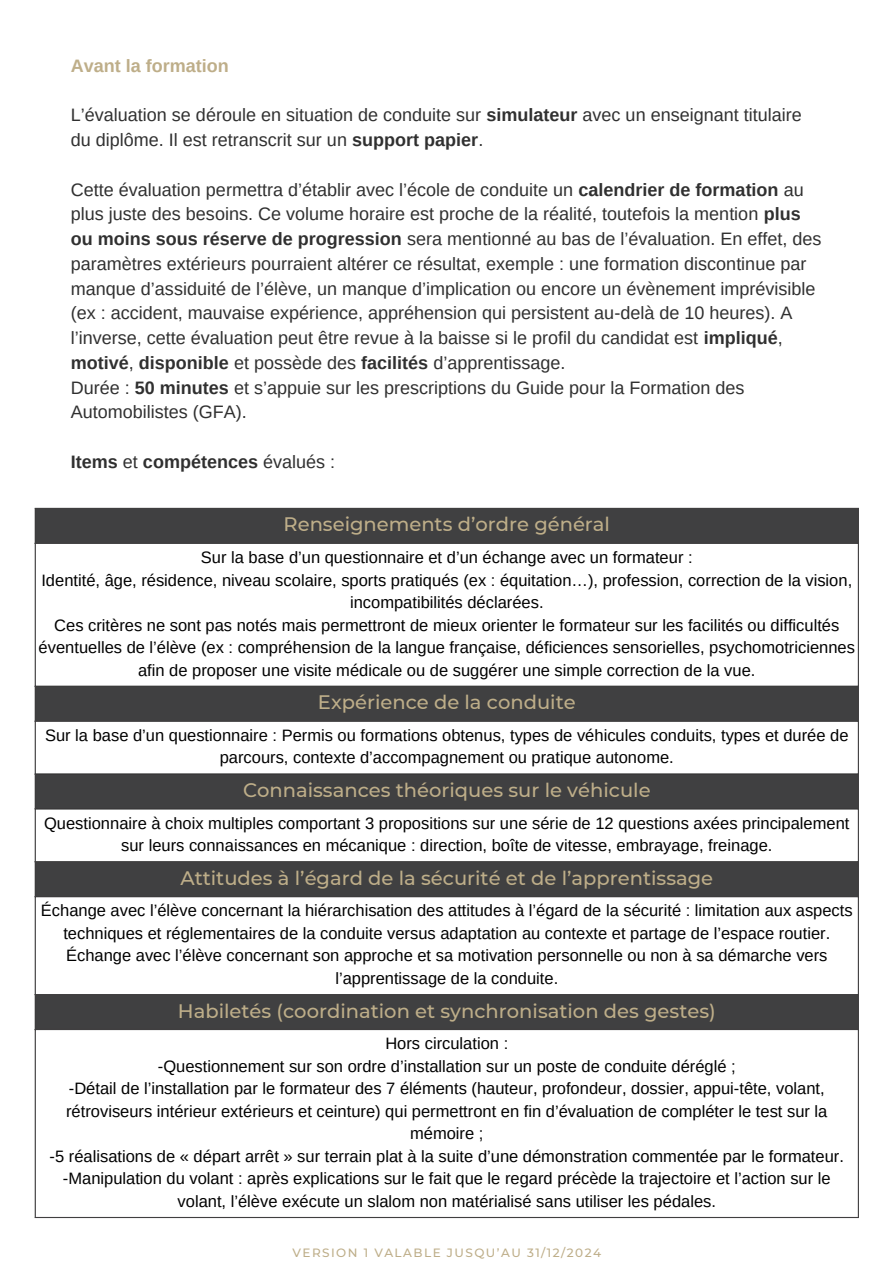
<style>
.page{position:relative;width:894px;height:1264px;background:#fff}
.page>*{position:absolute;margin:0;border:0;box-sizing:border-box;transform-origin:0 0}
.t1{font:500 19.5px "Montserrat";color:#beae89}
.t2{font:18px/24.8px "Arimo";color:#303030}
.t3{font:700 18px "Arimo";color:#303030}
.t4{font:700 18px "Arimo";color:#beae89}
.t5{font:16.5px/22.5px "Arimo";color:#000;text-align:center}
.t6{font:500 12px "Montserrat";letter-spacing:.12em;color:#beae89}
.s1{font-weight:700}
.s2{font-weight:400}
</style>
<div class="page">
<svg style="left:36px;top:509px;width:821px;height:519px"></svg>
<hr style="left:35px;top:509px;width:1px;height:707px;background:#403f40">
<hr style="left:857px;top:509px;width:1px;height:707px;background:#403f40">
<hr style="left:35px;top:508px;width:823px;height:1px;background:#403f40">
<hr style="left:35px;top:542px;width:823px;height:2px;background:#403f40">
<hr style="left:35px;top:685px;width:823px;height:1px;background:#403f40">
<hr style="left:35px;top:720px;width:823px;height:1px;background:#403f40">
<hr style="left:35px;top:773px;width:823px;height:1px;background:#403f40">
<hr style="left:35px;top:808px;width:823px;height:1px;background:#403f40">
<hr style="left:35px;top:861px;width:823px;height:1px;background:#403f40">
<hr style="left:35px;top:896px;width:823px;height:1px;background:#403f40">
<hr style="left:35px;top:994px;width:823px;height:1px;background:#403f40">
<hr style="left:35px;top:1028px;width:823px;height:2px;background:#403f40">
<hr style="left:35px;top:1216px;width:823px;height:1px;background:#403f40">
<h1 class="t4" style="left:71px;top:55px;width:159px">Avant la formation</h1>
<h2 class="t2" style="left:71px;top:103px;width:732px">L’évaluation se déroule en situation de conduite sur <span class="s1">simulateur</span> avec un enseignant titulaire du diplôme. Il est retranscrit sur un <span class="s1">support papier</span>.</h2>
<h2 class="t2" style="left:71px;top:177px;width:752px">Cette évaluation permettra d’établir avec l’école de conduite un <span class="s1">calendrier de formation</span> au plus juste des besoins. Ce volume horaire est proche de la réalité, toutefois la mention <span class="s1">plus ou moins sous réserve de progression</span> sera mentionné au bas de l’évaluation. En effet, des paramètres extérieurs pourraient altérer ce résultat, exemple : une formation discontinue par manque d’assiduité de l’élève, un manque d’implication ou encore un évènement imprévisible (ex : accident, mauvaise expérience, appréhension qui persistent au-delà de 10 heures). A l’inverse, cette évaluation peut être revue à la baisse si le profil du candidat est <span class="s1">impliqué</span>, <span class="s1">motivé</span>, <span class="s1">disponible</span> et possède des <span class="s1">facilités</span> d’apprentissage.<br>Durée : <span class="s1">50 minutes</span> et s’appuie sur les prescriptions du Guide pour la Formation des Automobilistes (GFA).</h2>
<h2 class="t3" style="left:71px;top:451px;width:266px">Items <span class="s2">et</span> compétences <span class="s2">évalués :</span></h2>
<p class="t1" style="left:283px;top:512px;width:328px">Renseignements d’ordre général</p>
<p class="t5" style="left:201px;top:546px;width:493px">Sur la base d’un questionnaire et d’un échange avec un formateur :</p>
<p class="t5" style="left:41px;top:568px;width:812px">Identité, âge, résidence, niveau scolaire, sports pratiqués (ex : équitation…), profession, correction de la vision, incompatibilités déclarées.</p>
<p class="t5" style="left:39px;top:613px;width:817px">Ces critères ne sont pas notés mais permettront de mieux orienter le formateur sur les facilités ou difficultés éventuelles de l’élève (ex : compréhension de la langue française, déficiences sensorielles, psychomotriciennes afin de proposer une visite médicale ou de suggérer une simple correction de la vue.</p>
<p class="t1" style="left:318px;top:690px;width:259px">Expérience de la conduite</p>
<p class="t5" style="left:45px;top:723px;width:804px">Sur la base d’un questionnaire : Permis ou formations obtenus, types de véhicules conduits, types et durée de parcours, contexte d’accompagnement ou pratique autonome.</p>
<p class="t1" style="left:243px;top:778px;width:409px">Connaissances théoriques sur le véhicule</p>
<p class="t5" style="left:44px;top:811px;width:806px">Questionnaire à choix multiples comportant 3 propositions sur une série de 12 questions axées principalement sur leurs connaissances en mécanique : direction, boîte de vitesse, embrayage, freinage.</p>
<p class="t1" style="left:180px;top:866px;width:534px">Attitudes à l’égard de la sécurité et de l’apprentissage</p>
<p class="t5" style="left:41px;top:899px;width:813px">Échange avec l’élève concernant la hiérarchisation des attitudes à l’égard de la sécurité : limitation aux aspects techniques et réglementaires de la conduite versus adaptation au contexte et partage de l’espace routier.<br>Échange avec l’élève concernant son approche et sa motivation personnelle ou non à sa démarche vers l’apprentissage de la conduite.</p>
<p class="t1" style="left:178px;top:998px;width:539px">Habiletés (coordination et synchronisation des gestes)</p>
<p class="t5" style="left:385px;top:1032px;width:124px">Hors circulation :</p>
<p class="t5" style="left:158px;top:1054px;width:579px">-Questionnement sur son ordre d’installation sur un poste de conduite déréglé ;</p>
<p class="t5" style="left:66px;top:1077px;width:762px">-Détail de l’installation par le formateur des 7 éléments (hauteur, profondeur, dossier, appui-tête, volant, rétroviseurs intérieur extérieurs et ceinture) qui permettront en fin d’évaluation de compléter le test sur la mémoire ;</p>
<p class="t5" style="left:50px;top:1144px;width:795px">-5 réalisations de « départ arrêt » sur terrain plat à la suite d’une démonstration commentée par le formateur.</p>
<p class="t5" style="left:63px;top:1167px;width:769px">-Manipulation du volant : après explications sur le fait que le regard précède la trajectoire et l’action sur le volant, l’élève exécute un slalom non matérialisé sans utiliser les pédales.</p>
<p class="t6" style="left:292px;top:1245px;width:310px">VERSION 1 VALABLE JUSQU’AU 31/12/2024</p>
</div>
